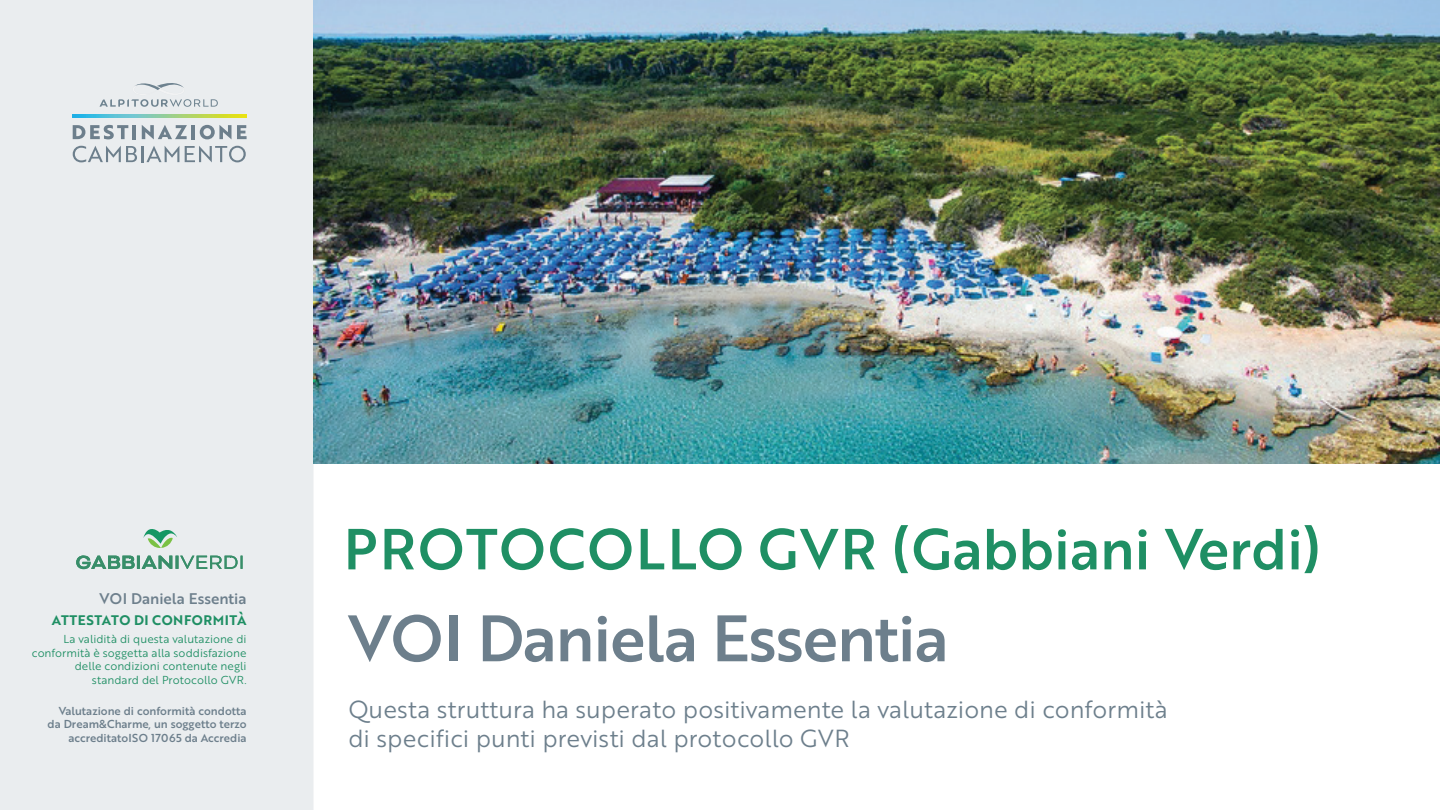
<style>
.page{position:relative;width:1440px;height:810px;background:#fff}
.page>*{position:absolute;margin:0;border:0;box-sizing:border-box;transform-origin:0 0}
.t1{font:63.75px "Brother 1816 Medium";letter-spacing:-.02em;color:#6d7f8c}
.t2{font:56.25px "Brother 1816 Medium";letter-spacing:.01em;color:#1f8f64}
.t3{font:24.08px/28.9px "Brother 1816 Book";color:#6d7f8c}
.t4{font:15px "Brother 1816 Medium";color:#6d7f8c}
.t5{font:13.5px "Brother 1816 Bold";letter-spacing:.04em;color:#1f8f64}
.t6{font:11.25px/13.5px "Brother 1816 Book";color:#1f8f64;text-align:right}
.t7{font:11.25px/13.5px "Brother 1816 Medium";color:#6d7f8c;text-align:right}
</style>
<div class="page">
<div style="left:0;top:0;width:314px;height:810px;background:#eaedef"></div>
<svg style="left:100px;top:83px;width:118px;height:24px;background:#d9dee1"></svg>
<svg style="left:73px;top:115px;width:174px;height:2px"></svg>
<svg style="left:73px;top:125px;width:55px;height:14px"></svg>
<hr style="left:133px;top:125px;width:3px;height:14px;background:#6d7f8c">
<svg style="left:142px;top:125px;width:45px;height:14px"></svg>
<hr style="left:191px;top:125px;width:4px;height:14px;background:#6d7f8c">
<svg style="left:200px;top:125px;width:47px;height:14px"></svg>
<svg style="left:73px;top:146px;width:106px;height:16px;background:#c2c9cf"></svg>
<svg style="left:185px;top:146px;width:61px;height:16px"></svg>
<svg style="left:76px;top:555px;width:167px;height:14px;background:#92bdac"></svg>
<svg style="left:143px;top:529px;width:34px;height:19px"></svg>
<img style="left:314px;top:0;width:1126px;height:463px">
<h3 class="t4" style="left:100px;top:588px;width:148px">VOI Daniela Essentia</h3>
<p class="t5" style="left:52px;top:610px;width:196px">ATTESTATO DI CONFORMITÀ</p>
<p class="t6" style="left:32px;top:632px;width:216px">La validità di questa valutazione di conformità è soggetta alla soddisfazione delle condizioni contenute negli standard del Protocollo GVR.</p>
<p class="t7" style="left:48px;top:704px;width:200px">Valutazione di conformità condotta da Dream&amp;Charme, un soggetto terzo accreditatoISO 17065 da Accredia</p>
<h2 class="t2" style="left:344px;top:507px;width:979px">PROTOCOLLO GVR (Gabbiani Verdi)</h2>
<h1 class="t1" style="left:348px;top:590px;width:602px">VOI Daniela Essentia</h1>
<h3 class="t3" style="left:348px;top:694px;width:821px">Questa struttura ha superato positivamente la valutazione di conformità di specifici punti previsti dal protocollo GVR</h3>
</div>
